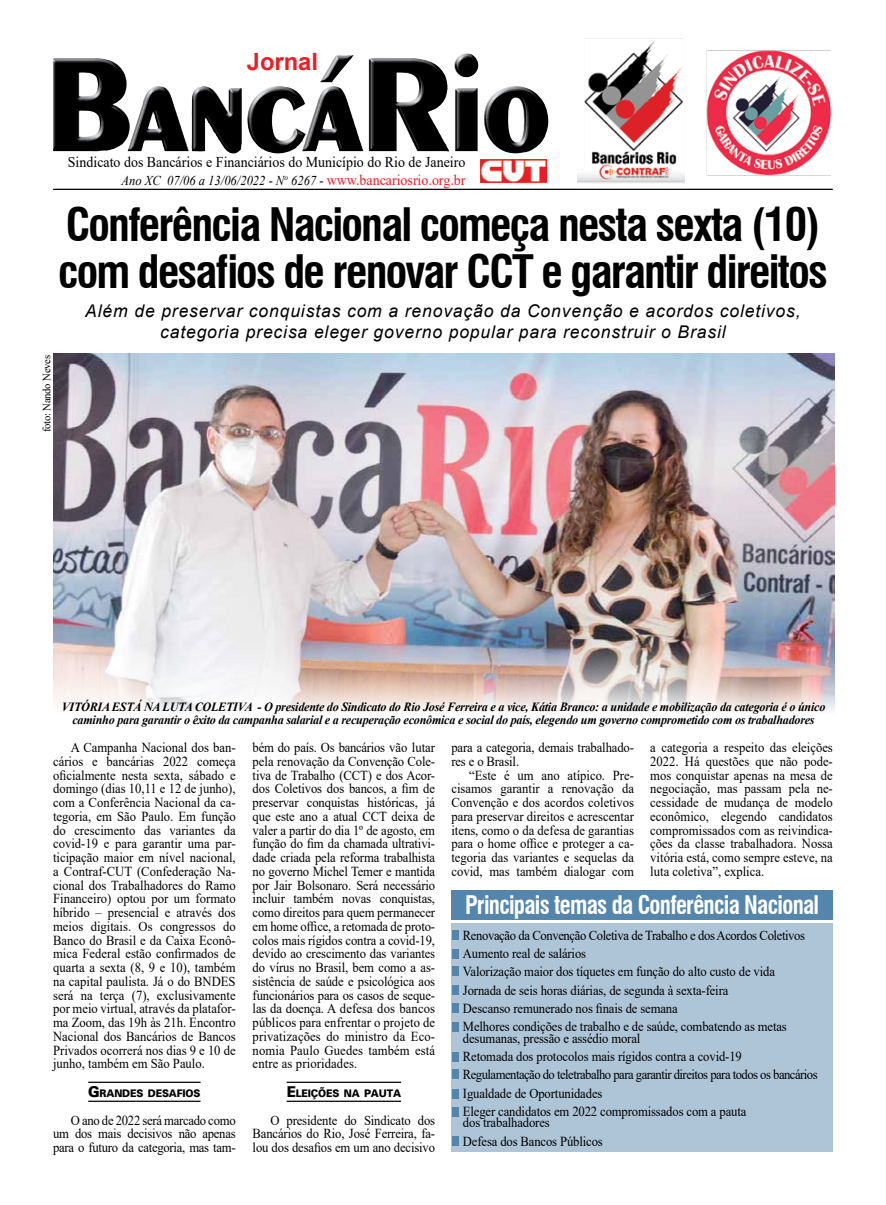
<style>
.page{position:relative;width:886px;height:1205px;background:#fff}
.page>*{position:absolute;margin:0;border:0;box-sizing:border-box;transform-origin:0 0}
.t1{font:700 condensed 45px/47.5px "Swiss 721 BT";letter-spacing:-.04em;color:#000}
.t2{font:700 condensed 25px "Swiss 721 BT";letter-spacing:-.03em;color:#fff;scale:.92 1}
.t3{font:700 23.75px "Arial";color:#ed1d24}
.t4{font:italic 17.5px/21.2px "Arial";letter-spacing:.05em;color:#000;text-align:center}
.t5{font:15px "Times New Roman";color:#000;scale:.93 1}
.t6{font:13.75px/13.8px "Times New Roman";letter-spacing:-.01em;color:#000;text-align:justify;scale:.92 1}
.t7{font:italic 13.5px "Times New Roman";color:#000;scale:.93 1}
.t8{font:italic 700 12.5px/12.5px "Times New Roman";letter-spacing:-.02em;color:#000;text-align:center}
.t9{font:11.25px "Times New Roman";letter-spacing:-.02em;color:#000;scale:.95 1}
.t10{font:10.5px "USA Black Plain";letter-spacing:-.015em;color:#000;scale:.92 1}
.s1{font-style:normal;font-size:15px;color:#ed1d24}
.s2{font-size:15px}
</style>
<div class="page">
<div style="left:452px;top:923px;width:381px;height:229px;background:#adc5d7"></div>
<img style="left:480px;top:159px;width:66px;height:24px">
<img style="left:53px;top:53px;width:426px;height:99px">
<hr style="left:53px;top:189px;width:780px;height:1px;background:#000">
<img style="left:577px;top:38px;width:107px;height:145px">
<hr style="left:88px;top:1081px;width:113px;height:2px;background:#000">
<hr style="left:88px;top:1100px;width:113px;height:2px;background:#000">
<hr style="left:287px;top:1081px;width:114px;height:2px;background:#000">
<hr style="left:287px;top:1100px;width:114px;height:2px;background:#000">
<img style="left:53px;top:353px;width:781px;height:358px">
<div style="left:451px;top:890px;width:382px;height:29px;background:#5486ad"></div>
<div style="left:452px;top:930px;width:6px;height:9px;background:#5486ad"></div>
<div style="left:452px;top:949px;width:6px;height:9px;background:#5486ad"></div>
<div style="left:452px;top:966px;width:6px;height:10px;background:#5486ad"></div>
<div style="left:452px;top:985px;width:6px;height:10px;background:#5486ad"></div>
<div style="left:452px;top:1003px;width:6px;height:10px;background:#5486ad"></div>
<div style="left:452px;top:1022px;width:6px;height:10px;background:#5486ad"></div>
<div style="left:452px;top:1052px;width:6px;height:9px;background:#5486ad"></div>
<div style="left:452px;top:1069px;width:6px;height:9px;background:#5486ad"></div>
<div style="left:452px;top:1089px;width:6px;height:9px;background:#5486ad"></div>
<div style="left:452px;top:1107px;width:6px;height:9px;background:#5486ad"></div>
<img style="left:706px;top:50px;width:125px;height:126px">
<div style="left:452px;top:1137px;width:6px;height:9px;background:#5486ad"></div>
<h3 class="t3" style="left:247px;top:45px;width:73px">Jornal</h3>
<p class="t5" style="left:68px;top:151px;width:429px">Sindicato dos Bancários e Financiários do Município do Rio de Janeiro</p>
<p class="t7" style="left:121px;top:171px;width:371px">Ano XC 07/06 a 13/06/2022 - N<sup>o</sup> 6267 - <span class="s1">www.bancariosrio.org.br</span></p>
<p class="t9" style="left:39px;top:432px;width:83px;rotate:-90deg">foto: Nando Neves</p>
<h1 class="t1" style="left:58px;top:201px;width:771px">Conferência Nacional começa nesta sexta (10) com desafios de renovar CCT e garantir direitos</h1>
<p class="t4" style="left:85px;top:300px;width:717px">Além de preservar conquistas com a renovação da Convenção e acordos coletivos, categoria precisa eleger governo popular para reconstruir o Brasil</p>
<p class="t8" style="left:62px;top:700px;width:765px">VITÓRIA ESTÁ NA LUTA COLETIVA - O presidente do Sindicato do Rio José Ferreira e a vice, Kátia Branco: a unidade e mobilização da categoria é o único caminho para garantir o êxito da campanha salarial e a recuperação econômica e social do país, elegendo um governo comprometido com os trabalhadores</p>
<p class="t6" style="left:53px;top:740px;width:200px;text-indent:18px">A Campanha Nacional dos ban&shy;cários e bancárias 2022 começa oficialmente nesta sexta, sábado e domingo (dias 10,11 e 12 de junho), com a Conferência Nacional da ca&shy;tegoria, em São Paulo. Em função do crescimento das variantes da covid-19 e para garantir uma par&shy;ticipação maior em nível nacional, a Contraf-CUT (Confederação Na&shy;cional dos Trabalhadores do Ramo Financeiro) optou por um formato híbrido – presencial e através dos meios digitais. Os congressos do Banco do Brasil e da Caixa Econô&shy;mica Federal estão confirmados de quarta a sexta (8, 9 e 10), também na capital paulista. Já o do BNDES será na terça (7), exclusivamente por meio virtual, através da platafor&shy;ma Zoom, das 19h às 21h. Encontro Nacional dos Bancários de Bancos Privados ocorrerá nos dias 9 e 10 de junho, também em São Paulo.</p>
<p class="t10" style="left:88px;top:1087px;width:123px"><span class="s2">G</span>RANDES DESAFIOS</p>
<p class="t6" style="left:53px;top:1112px;width:200px;text-indent:18px">O ano de 2022 será marcado como um dos mais decisivos não apenas para o futuro da categoria, mas tam-</p>
<p class="t6" style="left:253px;top:740px;width:200px">bém do país. Os bancários vão lutar pela renovação da Convenção Cole&shy;tiva de Trabalho (CCT) e dos Acor&shy;dos Coletivos dos bancos, a fim de preservar conquistas históricas, já que este ano a atual CCT deixa de valer a partir do dia 1º de agosto, em função do fim da chamada ultrativi&shy;dade criada pela reforma trabalhista no governo Michel Temer e mantida por Jair Bolsonaro. Será necessário incluir também novas conquistas, como direitos para quem permanecer em home office, a retomada de proto&shy;colos mais rígidos contra a covid-19, devido ao crescimento das variantes do vírus no Brasil, bem como a as&shy;sistência de saúde e psicológica aos funcionários para os casos de seque&shy;las da doença. A defesa dos bancos públicos para enfrentar o projeto de privatizações do ministro da Eco&shy;nomia Paulo Guedes também está entre as prioridades.</p>
<p class="t10" style="left:287px;top:1087px;width:126px"><span class="s2">E</span> LEIÇÕES NA PAUTA</p>
<p class="t6" style="left:253px;top:1112px;width:200px;text-indent:18px">O presidente do Sindicato dos Bancários do Rio, José Ferreira, fa&shy;lou dos desafios em um ano decisivo</p>
<p class="t6" style="left:451px;top:740px;width:200px">para a categoria, demais trabalhado&shy;res e o Brasil.</p>
<p class="t6" style="left:451px;top:767px;width:200px;text-indent:18px">“Este é um ano atípico. Pre&shy;cisamos garantir a renovação da Convenção e dos acordos coletivos para preservar direitos e acrescentar itens, como o da defesa de garantias para o home office e proteger a ca&shy;tegoria das variantes e sequelas da covid, mas também dialogar com</p>
<p class="t6" style="left:650px;top:740px;width:200px">a categoria a respeito das eleições 2022. Há questões que não pode&shy;mos conquistar apenas na mesa de negociação, mas passam pela ne&shy;cessidade de mudança de modelo econômico, elegendo candidatos compromissados com as reivindica&shy;ções da classe trabalhadora. Nossa vitória está, como sempre esteve, na luta coletiva”, explica.</p>
<h2 class="t2" style="left:465px;top:890px;width:386px">Principais temas da Conferência Nacional</h2>
<p class="t6" style="left:463px;top:925px;width:373px;line-height:18.4px;text-align:left">Renovação da Convenção Coletiva de Trabalho e dos Acordos Coletivos Aumento real de salários<br>Valorização maior dos tíquetes em função do alto custo de vida Jornada de seis horas diárias, de segunda à sexta-feira<br>Descanso remunerado nos finais de semana<br>Melhores condições de trabalho e de saúde, combatendo as metas</p>
<p class="t6" style="left:463px;top:1028px;width:387px;line-height:18.4px;text-align:left">desumanas, pressão e assédio moral<br>Retomada dos protocolos mais rígidos contra a covid-19<br>Regulamentação do teletrabalho para garantir direitos para todos os bancários Igualdade de Oportunidades<br>Eleger candidatos em 2022 compromissados com a pauta</p>
<p class="t6" style="left:463px;top:1113px;width:153px;line-height:18.4px">dos trabalhadores<br>Defesa dos Bancos Públicos</p>
</div>
